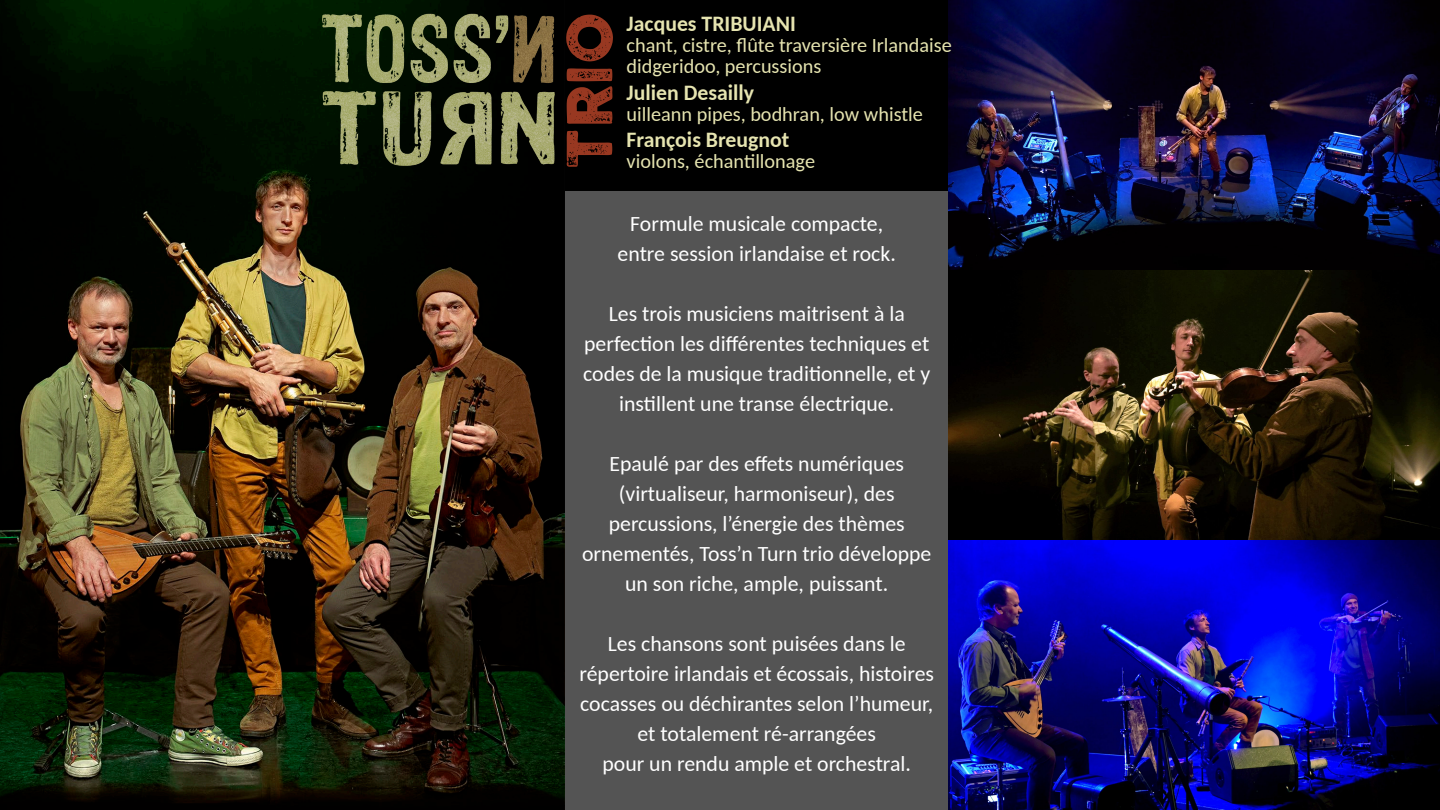
<style>
.page{position:relative;width:1440px;height:810px;background:#fff}
.page>*{position:absolute;margin:0;border:0;box-sizing:border-box;transform-origin:0 0}
.t1{font:60.75px "COCOGOOSELETTERPRESS";color:#983821}
.t2{font:21.75px/30px "Carlito";color:#fff}
.t3{font:700 21.75px "Carlito";color:#e6e4b0}
.t4{font:20.25px "Carlito";color:#e6e4b0}
</style>
<div class="page">
<div style="left:565px;top:190px;width:384px;height:620px;background:#545454"></div>
<div style="left:564px;top:0;width:389px;height:190px;background:#000"></div>
<img style="left:0;top:0;width:565px;height:810px">
<img style="left:949px;top:0;width:491px;height:810px">
<img style="left:311px;top:8px;width:254px;height:161px">
<p class="t1" style="left:556px;top:169px;width:158px;rotate:-90deg">TRIO</p>
<p class="t3" style="left:627px;top:9px;width:171px">Jacques TRIBUIANI</p>
<p class="t4" style="left:627px;top:32px;width:327px">chant, cistre, flûte traversière Irlandaise</p>
<p class="t4" style="left:627px;top:53px;width:196px">didgeridoo, percussions</p>
<p class="t3" style="left:627px;top:77px;width:129px">Julien Desailly</p>
<p class="t4" style="left:627px;top:100px;width:298px">uilleann pipes, bodhran, low whistle</p>
<p class="t3" style="left:627px;top:125px;width:164px">François Breugnot</p>
<p class="t4" style="left:627px;top:147px;width:190px">violons, échantillonage</p>
<p class="t2" style="left:630px;top:208px;width:254px">Formule musicale compacte,</p>
<p class="t2" style="left:618px;top:238px;width:280px">entre session irlandaise et rock.</p>
<p class="t2" style="left:609px;top:298px;width:298px">Les trois musiciens maitrisent à la</p>
<p class="t2" style="left:583px;top:328px;width:348px">perfection les différentes techniques et codes de la musique traditionnelle, et y</p>
<p class="t2" style="left:619px;top:388px;width:276px">instillent une transe électrique.</p>
<p class="t2" style="left:609px;top:448px;width:296px">Epaulé par des effets numériques</p>
<p class="t2" style="left:619px;top:478px;width:277px">(virtualiseur, harmoniseur), des</p>
<p class="t2" style="left:609px;top:508px;width:298px">percussions, l’énergie des thèmes</p>
<p class="t2" style="left:582px;top:538px;width:351px">ornementés, Toss’n Turn trio développe</p>
<p class="t2" style="left:625px;top:568px;width:265px">un son riche, ample, puissant.</p>
<p class="t2" style="left:608px;top:628px;width:299px">Les chansons sont puisées dans le</p>
<p class="t2" style="left:580px;top:658px;width:356px">répertoire irlandais et écossais, histoires cocasses ou déchirantes selon l’humeur,</p>
<p class="t2" style="left:638px;top:718px;width:240px">et totalement ré-arrangées</p>
<p class="t2" style="left:602px;top:748px;width:310px">pour un rendu ample et orchestral.</p>
</div>
